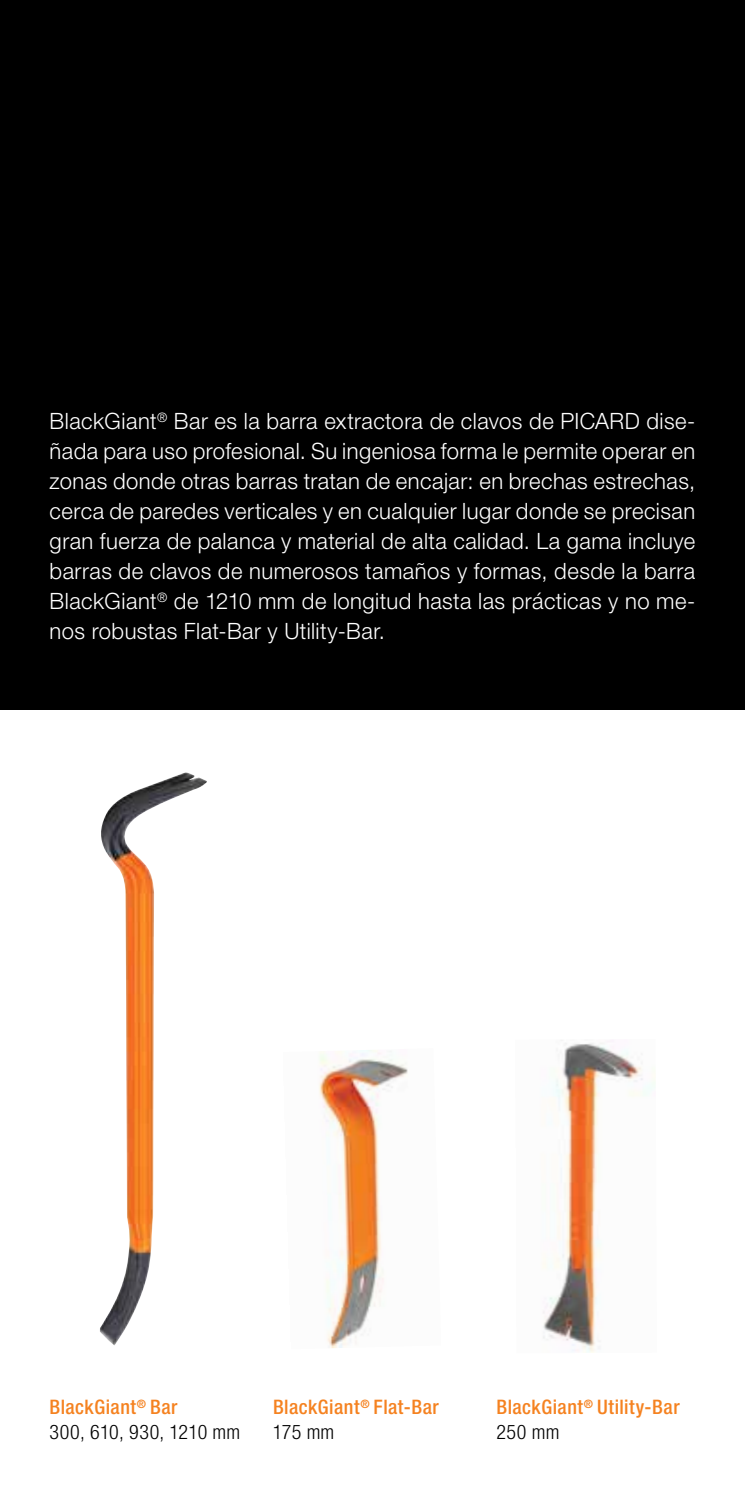
<style>
.page{position:relative;width:745px;height:1489px;background:#fff}
.page>*{position:absolute;margin:0;border:0;box-sizing:border-box;transform-origin:0 0}
.t1{font:300 22.5px/30px "Helvetica Neue LT Pro";letter-spacing:.02em;color:#fff;text-align:justify}
.t2{font:500 condensed 20px/25px "Helvetica Neue LT Pro";letter-spacing:.025em;color:#f58220}
.t3{font:300 condensed 20px/25px "Helvetica Neue LT Pro";letter-spacing:.02em;color:#000}
.s1{font-weight:500;color:#f58220}
.s2{font-weight:300;color:#000}
</style>
<div class="page">
<div style="left:0;top:0;width:744px;height:709px;background:#000"></div>
<img style="left:100px;top:772px;width:107px;height:573px">
<img style="left:319px;top:1050px;width:89px;height:298px">
<img style="left:543px;top:1040px;width:112px;height:313px">
<p class="t1" style="left:50px;top:405px;width:646px">BlackGiant<sup>®</sup> Bar es la barra extractora de clavos de PICARD dise&shy;ñada para uso profesional. Su ingeniosa forma le permite operar en zonas donde otras barras tratan de encajar: en brechas estrechas, cerca de paredes verticales y en cualquier lugar donde se precisan gran fuerza de palanca y material de alta calidad. La gama incluye barras de clavos de numerosos tamaños y formas, desde la barra BlackGiant<sup>®</sup> de 1210 mm de longitud hasta las prácticas y no me&shy;nos robustas Flat-Bar y Utility-Bar.</p>
<p class="t3" style="left:49px;top:1394px;width:192px"><span class="s1">BlackGiant</span><sup>®</sup> <span class="s1">Bar<br></span>300, 610, 930, 1210 mm</p>
<p class="t2" style="left:273px;top:1394px;width:167px">BlackGiant<sup>®</sup> Flat-Bar<br><span class="s2">175 mm</span></p>
<p class="t2" style="left:496px;top:1394px;width:185px">BlackGiant<sup>®</sup> Utility-Bar<br><span class="s2">250 mm</span></p>
</div>
